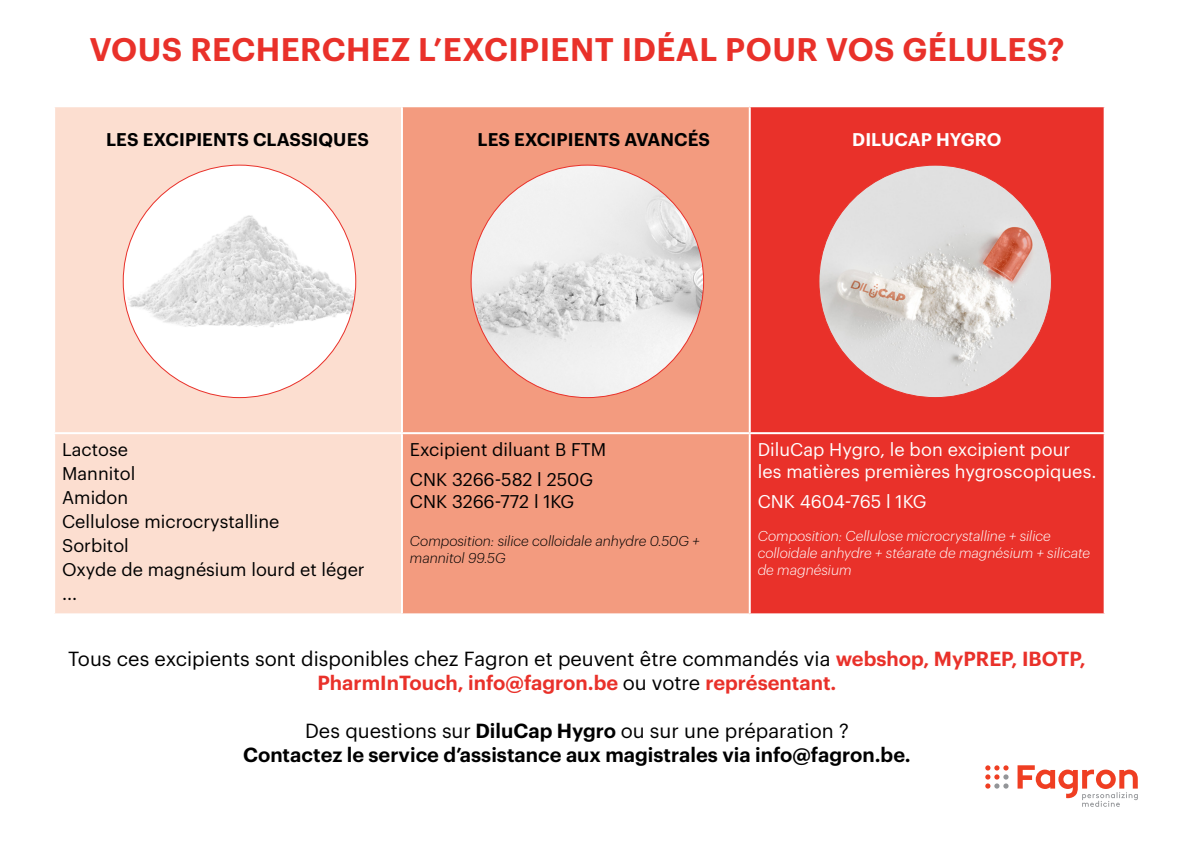
<style>
.page{position:relative;width:1191px;height:842px;background:#fff}
.page>*{position:absolute;margin:0;border:0;box-sizing:border-box;transform-origin:0 0}
.t1{font:600 32px "Graphik";letter-spacing:.015em;color:#e9312a}
.t2{font:20px/24px "Graphik";color:#000;text-align:center}
.t3{font:600 20px "Graphik";color:#000}
.t4{font:18px "Graphik";color:#000}
.t5{font:18px/21.6px "Graphik";color:#fff}
.t6{font:600 18px "Graphik";letter-spacing:.005em;color:#000}
.t7{font:600 18px "Graphik";letter-spacing:.005em;color:#fff}
.t8{font:italic 300 14px/16.8px "Graphik";color:#fff}
.t9{font:italic 300 14px/16.8px "Graphik";color:#000}
.s1{font-weight:600;color:#e9312a}
.s2{font-weight:600}
</style>
<div class="page">
<div style="left:55px;top:107px;width:346px;height:506px;background:#fcded0"></div>
<div style="left:403px;top:107px;width:345px;height:506px;background:#f39b7f"></div>
<div style="left:750px;top:107px;width:353px;height:506px;background:#e9312a"></div>
<hr style="left:53px;top:432px;width:349px;height:2px;background:#fff">
<hr style="left:402px;top:432px;width:347px;height:2px;background:#fff">
<hr style="left:749px;top:432px;width:356px;height:2px;background:#fff">
<img style="left:819px;top:165px;width:232px;height:233px;border-radius:116px">
<img style="left:123px;top:165px;width:233px;height:233px;border-radius:116px">
<img style="left:471px;top:165px;width:232px;height:233px;border-radius:116px">
<svg style="left:985px;top:765px;width:23px;height:24px"></svg>
<svg style="left:1017px;top:765px;width:120px;height:42px"></svg>
<p class="t1" style="left:89px;top:25px;width:976px">VOUS RECHERCHEZ L’EXCIPIENT IDÉAL POUR VOS GÉLULES?</p>
<p class="t6" style="left:106px;top:126px;width:264px">LES EXCIPIENTS CLASSIQUES</p>
<p class="t6" style="left:477px;top:126px;width:234px">LES EXCIPIENTS AVANCÉS</p>
<p class="t7" style="left:852px;top:126px;width:151px">DILUCAP HYGRO</p>
<p class="t4" style="left:62px;top:436px;width:67px">Lactose</p>
<p class="t4" style="left:62px;top:460px;width:75px">Mannitol</p>
<p class="t4" style="left:62px;top:484px;width:68px">Amidon</p>
<p class="t4" style="left:62px;top:508px;width:219px">Cellulose microcrystalline</p>
<p class="t4" style="left:62px;top:532px;width:68px">Sorbitol</p>
<p class="t4" style="left:62px;top:556px;width:304px">Oxyde de magnésium lourd et léger</p>
<p class="t4" style="left:62px;top:580px;width:17px">...</p>
<p class="t4" style="left:410px;top:436px;width:198px">Excipient diluant B FTM</p>
<p class="t4" style="left:410px;top:466px;width:185px">CNK 3266-582 l 250G</p>
<p class="t4" style="left:410px;top:487px;width:166px">CNK 3266-772 l 1KG</p>
<p class="t9" style="left:410px;top:531px;width:291px">Composition: silice colloidale anhydre 0.50G + mannitol 99.5G</p>
<p class="t5" style="left:757px;top:437px;width:340px">DiluCap Hygro, le bon excipient pour les matières premières hygroscopiques.</p>
<p class="t5" style="left:757px;top:489px;width:170px">CNK 4604-765 l 1KG</p>
<p class="t8" style="left:757px;top:526px;width:334px">Composition: Cellulose microcrystalline + silice colloidale anhydre + stéarate de magnésium + silicate de magnésium</p>
<p class="t2" style="left:68px;top:645px;width:1019px">Tous ces excipients sont disponibles chez Fagron et peuvent être commandés via <span class="s1">webshop, MyPREP, IBOTP,<br>PharmInTouch, info@fagron.be</span> ou votre <span class="s1">représentant.</span></p>
<p class="t2" style="left:305px;top:717px;width:545px">Des questions sur <span class="s2">DiluCap Hygro</span> ou sur une préparation ?</p>
<p class="t3" style="left:243px;top:739px;width:669px">Contactez le service d’assistance aux magistrales via info@fagron.be.</p>
</div>
